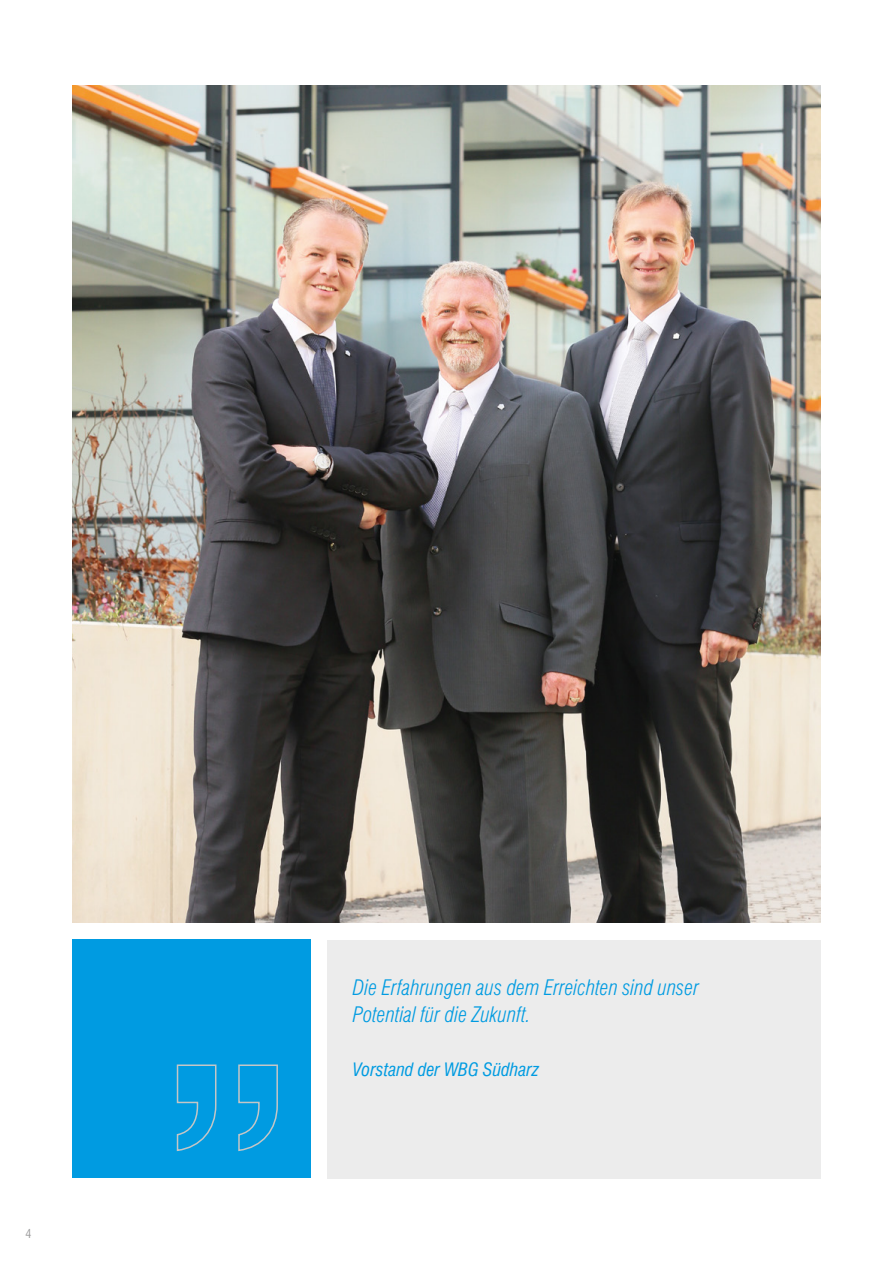
<style>
.page{position:relative;width:893px;height:1263px;background:#fff}
.page>*{position:absolute;margin:0;border:0;box-sizing:border-box;transform-origin:0 0}
.t1{font:italic 300 condensed 21px/27px "Swiss 721 BT";color:#009be1}
.t2{font:italic condensed 18px "Swiss 721 BT";color:#009be1}
.t3{font:condensed 12px "Swiss 721 BT";color:#9c9c9d}
</style>
<div class="page">
<div style="left:72px;top:940px;width:238px;height:238px;background:#009be1"></div>
<div style="left:327px;top:940px;width:494px;height:238px;background:#ececec"></div>
<img style="left:72px;top:85px;width:749px;height:838px">
<svg style="left:176px;top:1064px;width:102px;height:88px"></svg>
<p class="t3" style="left:26px;top:1226px;width:7px">4</p>
<p class="t1" style="left:353px;top:974px;width:348px">Die Erfahrungen aus dem Erreichten sind unser<br>Potential für die Zukunft.</p>
<p class="t2" style="left:353px;top:1059px;width:188px">Vorstand der WBG Südharz</p>
</div>
